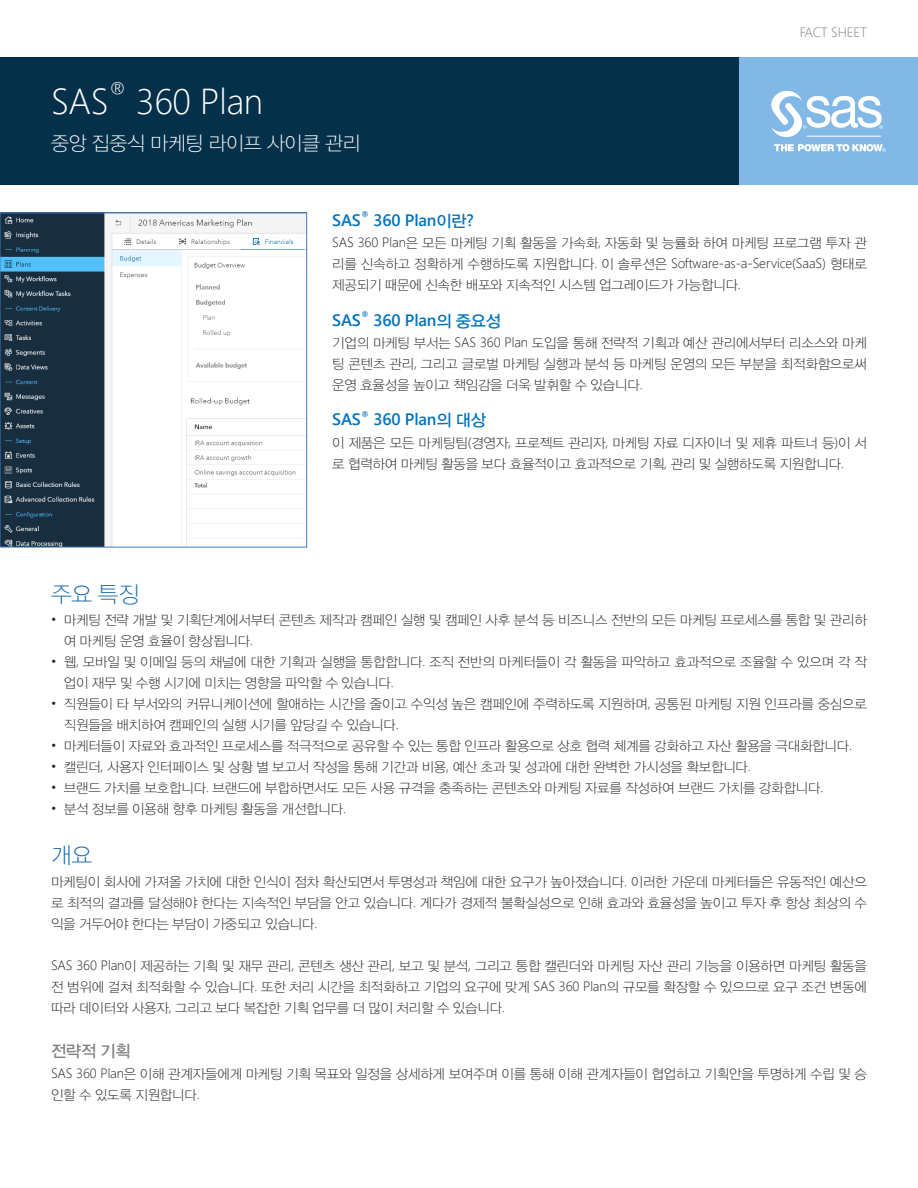
<style>
.page{position:relative;width:918px;height:1188px;background:#fff}
.page>*{position:absolute;margin:0;border:0;box-sizing:border-box;transform-origin:0 0}
.t1{font:300 36px "Segoe UI";letter-spacing:-.01em;color:#fff}
.t1-2{font:22.5px "YDIYGO310";color:#1b69a8}
.t2{font:300 21px "Segoe UI";color:#fff}
.t3{font:19.5px "YDIYGO310";letter-spacing:-.01em;color:#fff}
._1_t{font:600 16.5px "Segoe UI";letter-spacing:-.01em;color:#0074bd}
.t2-2{font:16.5px "YDIYGO330";color:#818282}
.body{font:13.5px/21px "YDIYGO310";letter-spacing:-.01em;color:#231f20}
.t4{font:300 13.5px "Segoe UI";letter-spacing:-.01em;color:#828184}
._1_t-2{font:600 9.6px "Segoe UI";color:#0074bd}
.s1{font-family:"YDIYGO330";font-weight:400}
.s2{font-family:"Segoe UI";font-weight:300}
</style>
<div class="page">
<div style="left:0;top:57px;width:739px;height:128px;background:#05304a"></div>
<div style="left:739px;top:57px;width:179px;height:128px;background:#81b8e6"></div>
<svg style="left:771px;top:91px;width:115px;height:61px"></svg>
<hr style="left:807px;top:136px;width:74px;height:1px;background:#fff">
<img style="left:0;top:212px;width:307px;height:333px">
<p class="t1" style="left:51px;top:67px;width:59px">SAS</p>
<p class="t2" style="left:108px;top:70px;width:20px">®</p>
<p class="t1" style="left:136px;top:67px;width:128px">360 Plan</p>
<p class="t3" style="left:51px;top:132px;width:311px">중앙 집중식 마케팅 라이프 사이클 관리</p>
<p class="t4" style="left:800px;top:19px;width:69px">FACT SHEET</p>
<p class="_1_t" style="left:332px;top:204px;width:30px">SAS</p>
<p class="_1_t-2" style="left:361px;top:206px;width:10px">®</p>
<p class="_1_t" style="left:374px;top:204px;width:102px">360 Plan<span class="s1">이란</span>?</p>
<p class="body" style="left:332px;top:233px;width:536px;text-align:justify"><span class="s2">SAS 360 Plan</span>은 모든 마케팅 기획 활동을 가속화<span class="s2">,</span> 자동화 및 능률화 하여 마케팅 프로그램 투자 관 리를 신속하고 정확하게 수행하도록 지원합니다<span class="s2">.</span> 이 솔루션은 <span class="s2">Software-as-a-Service(SaaS)</span> 형태로 제공되기 때문에 신속한 배포와 지속적인 시스템 업그레이드가 가능합니다<span class="s2">.</span></p>
<p class="_1_t" style="left:332px;top:304px;width:30px">SAS</p>
<p class="_1_t-2" style="left:361px;top:306px;width:10px">®</p>
<p class="_1_t" style="left:374px;top:304px;width:129px">360 Plan<span class="s1">의 중요성</span></p>
<p class="body" style="left:332px;top:333px;width:536px;text-align:justify">기업의 마케팅 부서는 <span class="s2">SAS 360 Plan</span> 도입을 통해 전략적 기획과 예산 관리에서부터 리소스와 마케 팅 콘텐츠 관리<span class="s2">,</span> 그리고 글로벌 마케팅 실행과 분석 등 마케팅 운영의 모든 부분을 최적화함으로써 운영 효율성을 높이고 책임감을 더욱 발휘할 수 있습니다<span class="s2">.</span></p>
<p class="_1_t" style="left:332px;top:404px;width:30px">SAS</p>
<p class="_1_t-2" style="left:361px;top:405px;width:10px">®</p>
<p class="_1_t" style="left:374px;top:404px;width:114px">360 Plan<span class="s1">의 대상</span></p>
<p class="body" style="left:332px;top:433px;width:536px">이 제품은 모든 마케팅팀<span class="s2">(</span>경영자<span class="s2">,</span> 프로젝트 관리자<span class="s2">,</span> 마케팅 자료 디자이너 및 제휴 파트너 등<span class="s2">)</span>이 서 로 협력하여 마케팅 활동을 보다 효율적이고 효과적으로 기획<span class="s2">,</span> 관리 및 실행하도록 지원합니다<span class="s2">.</span></p>
<p class="t1-2" style="left:51px;top:582px;width:90px">주요 특징</p>
<p class="body" style="left:64px;top:609px;width:805px;text-indent:-13px"><span class="s2">•</span> 마케팅 전략 개발 및 기획단계에서부터 콘텐츠 제작과 캠페인 실행 및 캠페인 사후 분석 등 비즈니스 전반의 모든 마케팅 프로세스를 통합 및 관리하 여 마케팅 운영 효율이 향상됩니다<span class="s2">.</span></p>
<p class="body" style="left:64px;top:651px;width:805px;text-indent:-13px"><span class="s2">•</span> 웹<span class="s2">,</span> 모바일 및 이메일 등의 채널에 대한 기획과 실행을 통합합니다<span class="s2">.</span> 조직 전반의 마케터들이 각 활동을 파악하고 효과적으로 조율할 수 있으며 각 작 업이 재무 및 수행 시기에 미치는 영향을 파악할 수 있습니다<span class="s2">.</span></p>
<p class="body" style="left:64px;top:693px;width:805px;text-indent:-13px"><span class="s2">•</span> 직원들이 타 부서와의 커뮤니케이션에 할애하는 시간을 줄이고 수익성 높은 캠페인에 주력하도록 지원하며<span class="s2">,</span> 공통된 마케팅 지원 인프라를 중심으로 직원들을 배치하여 캠페인의 실행 시기를 앞당길 수 있습니다<span class="s2">.</span></p>
<p class="body" style="left:51px;top:735px;width:803px"><span class="s2">•</span> 마케터들이 자료와 효과적인 프로세스를 적극적으로 공유할 수 있는 통합 인프라 활용으로 상호 협력 체계를 강화하고 자산 활용을 극대화합니다<span class="s2">.</span></p>
<p class="body" style="left:51px;top:756px;width:701px"><span class="s2">•</span> 캘린더<span class="s2">,</span> 사용자 인터페이스 및 상황 별 보고서 작성을 통해 기간과 비용<span class="s2">,</span> 예산 초과 및 성과에 대한 완벽한 가시성을 확보합니다<span class="s2">.</span></p>
<p class="body" style="left:51px;top:777px;width:774px"><span class="s2">•</span> 브랜드 가치를 보호합니다<span class="s2">.</span> 브랜드에 부합하면서도 모든 사용 규격을 충족하는 콘텐츠와 마케팅 자료를 작성하여 브랜드 가치를 강화합니다<span class="s2">.</span></p>
<p class="body" style="left:51px;top:798px;width:297px"><span class="s2">•</span> 분석 정보를 이용해 향후 마케팅 활동을 개선합니다<span class="s2">.</span></p>
<p class="t1-2" style="left:51px;top:843px;width:43px">개요</p>
<p class="body" style="left:51px;top:872px;width:817px;text-align:justify">마케팅이 회사에 가져올 가치에 대한 인식이 점차 확산되면서 투명성과 책임에 대한 요구가 높아졌습니다<span class="s2">.</span> 이러한 가운데 마케터들은 유동적인 예산으 로 최적의 결과를 달성해야 한다는 지속적인 부담을 안고 있습니다<span class="s2">.</span> 게다가 경제적 불확실성으로 인해 효과와 효율성을 높이고 투자 후 항상 최상의 수 익을 거두어야 한다는 부담이 가중되고 있습니다<span class="s2">.</span></p>
<p class="body" style="left:51px;top:956px;width:817px;text-align:justify"><span class="s2">SAS 360 Plan</span>이 제공하는 기획 및 재무 관리<span class="s2">,</span> 콘텐츠 생산 관리<span class="s2">,</span> 보고 및 분석<span class="s2">,</span> 그리고 통합 캘린더와 마케팅 자산 관리 기능을 이용하면 마케팅 활동을 전 범위에 걸쳐 최적화할 수 있습니다<span class="s2">.</span> 또한 처리 시간을 최적화하고 기업의 요구에 맞게 <span class="s2">SAS 360 Plan</span>의 규모를 확장할 수 있으므로 요구 조건 변동에 따라 데이터와 사용자<span class="s2">,</span> 그리고 보다 복잡한 기획 업무를 더 많이 처리할 수 있습니다<span class="s2">.</span></p>
<p class="t2-2" style="left:51px;top:1042px;width:81px">전략적 기획</p>
<p class="body" style="left:51px;top:1064px;width:818px"><span class="s2">SAS 360 Plan</span>은 이해 관계자들에게 마케팅 기획 목표와 일정을 상세하게 보여주며 이를 통해 이해 관계자들이 협업하고 기획안을 투명하게 수립 및 승 인할 수 있도록 지원합니다<span class="s2">.</span></p>
</div>
